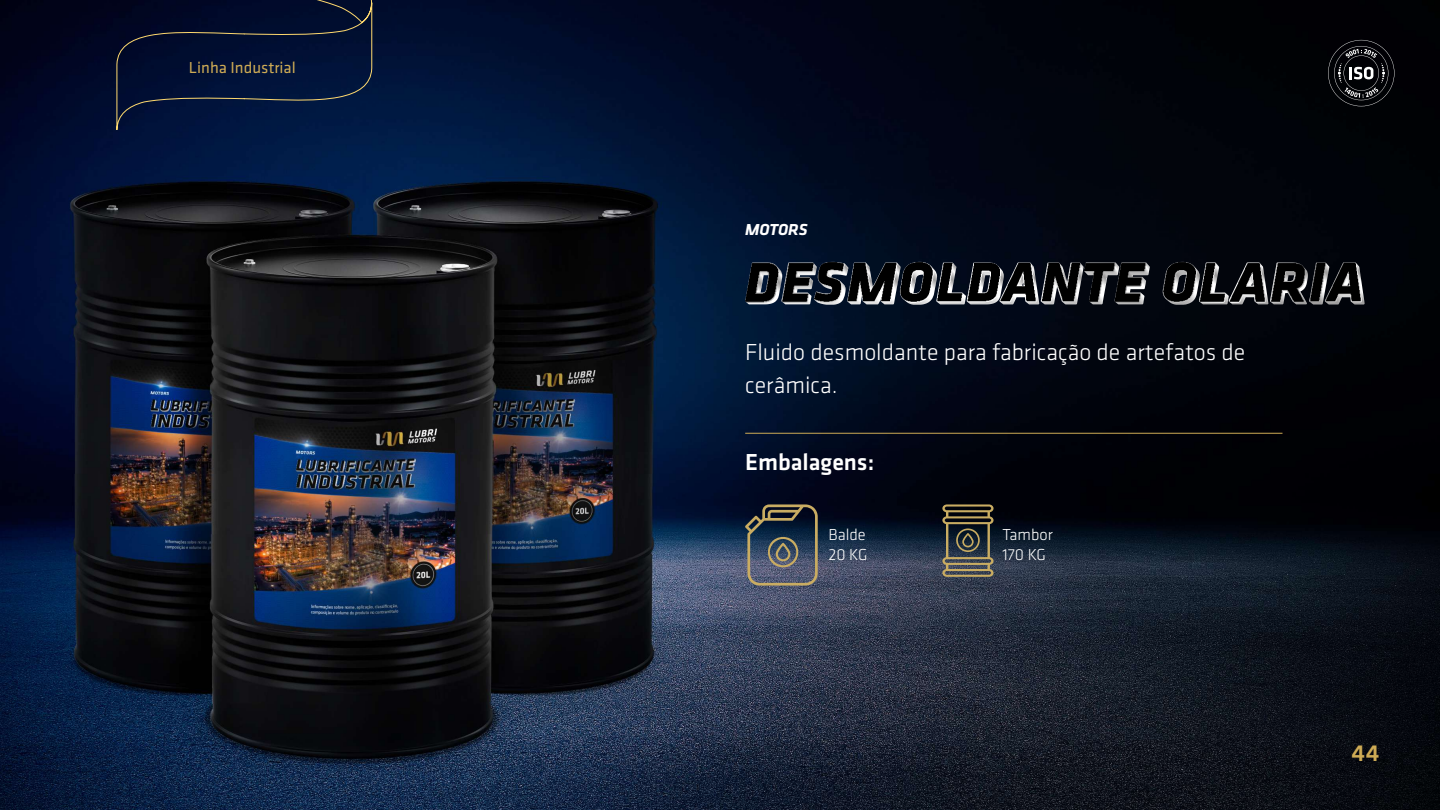
<style>
.page{position:relative;width:1440px;height:810px;background:#fff}
.page>*{position:absolute;margin:0;border:0;box-sizing:border-box;transform-origin:0 0}
.t1{font:300 24px/33.3px "Klavika CH";color:#fff}
.t2{font:500 24px "Klavika CH";color:#fff}
.t3{font:500 24px "Klavika CH";color:#ceab55}
.t4{font:300 16.5px/19.8px "Klavika CH";color:#fff}
.t5{font:16.5px "Klavika CH";color:#ceab55}
.t6{font:italic 700 16.5px "Klavika CH";color:#fff}
</style>
<div class="page">
<img style="left:0;top:0;width:1440px;height:810px">
<hr style="left:745px;top:433px;width:537px;height:1px;background:#ceab55">
<svg style="left:745px;top:504px;width:73px;height:82px;background:#4b5157"></svg>
<svg style="left:942px;top:504px;width:52px;height:73px;background:#504e41"></svg>
<svg style="left:88px;top:0;width:284px;height:130px;background:#051233"></svg>
<svg style="left:1328px;top:40px;width:66px;height:66px;background:#212125"></svg>
<svg style="left:772px;top:302px;width:10px;height:3px"></svg>
<svg style="left:811px;top:302px;width:6px;height:3px"></svg>
<svg style="left:832px;top:302px;width:16px;height:4px"></svg>
<svg style="left:847px;top:262px;width:10px;height:5px"></svg>
<svg style="left:923px;top:302px;width:14px;height:4px"></svg>
<svg style="left:900px;top:262px;width:15px;height:5px"></svg>
<svg style="left:936px;top:262px;width:9px;height:5px"></svg>
<svg style="left:994px;top:302px;width:10px;height:3px"></svg>
<svg style="left:967px;top:262px;width:7px;height:5px"></svg>
<svg style="left:999px;top:262px;width:19px;height:5px"></svg>
<svg style="left:1105px;top:302px;width:14px;height:3px"></svg>
<svg style="left:1144px;top:302px;width:6px;height:3px"></svg>
<svg style="left:1114px;top:262px;width:9px;height:5px"></svg>
<svg style="left:1184px;top:302px;width:16px;height:4px"></svg>
<svg style="left:1200px;top:262px;width:7px;height:5px"></svg>
<svg style="left:1229px;top:262px;width:19px;height:5px"></svg>
<svg style="left:1310px;top:262px;width:8px;height:5px"></svg>
<svg style="left:1325px;top:262px;width:20px;height:5px"></svg>
<hr style="left:781px;top:262px;width:1px;height:40px;background:#b3b3b3">
<hr style="left:1036px;top:262px;width:1px;height:40px;background:#f0f0f0">
<hr style="left:1199px;top:262px;width:1px;height:40px;background:#d7d7d7">
<hr style="left:1309px;top:262px;width:1px;height:40px;background:#9d9d9d">
<img style="left:1163px;top:262px;width:20px;height:39px">
<img style="left:1270px;top:262px;width:22px;height:42px">
<img style="left:1041px;top:262px;width:38px;height:42px">
<img style="left:782px;top:262px;width:30px;height:42px">
<p class="t5" style="left:189px;top:57px;width:108px">Linha Industrial</p>
<p class="t6" style="left:745px;top:217px;width:64px">MOTORS</p>
<p class="t1" style="left:745px;top:335px;width:502px">Fluido desmoldante para fabricação de artefatos de cerâmica.</p>
<p class="t2" style="left:745px;top:446px;width:131px">Embalagens:</p>
<p class="t4" style="left:828px;top:524px;width:41px">Balde<br>20 KG</p>
<p class="t4" style="left:1002px;top:524px;width:52px">Tambor<br>170 KG</p>
<p class="t3" style="left:1351px;top:736px;width:29px">44</p>
</div>
